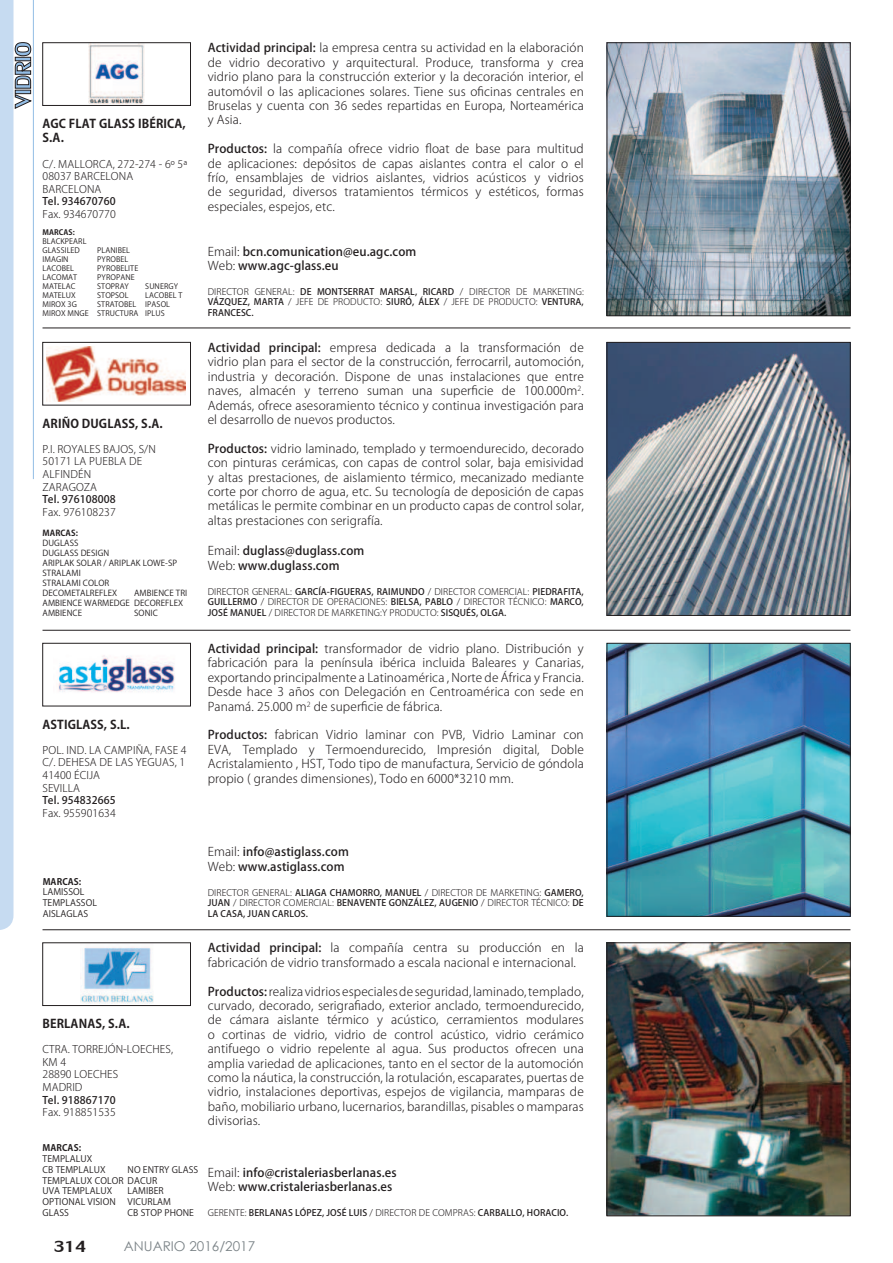
<style>
.page{position:relative;width:893px;height:1263px;background:#fff}
.page>*{position:absolute;margin:0;border:0;box-sizing:border-box;transform-origin:0 0}
.t1{font:24px "Lily UPC";color:#231f20}
.t2{font:13.5px "Century Gothic";color:#7b8387}
.t3{font:300 12px/14.4px "Koz Go Pro";letter-spacing:.01em;color:#231f20;text-align:justify}
.t4{font:500 12px/14.4px "Koz Go Pro";letter-spacing:.01em;color:#231f20}
.t5{font:700 12px/14.4px "Koz Go Pro";letter-spacing:.01em;color:#231f20}
.t6{font:300 10.5px/12.6px "Koz Go Pro";letter-spacing:.01em;color:#231f20}
.t7{font:500 10.5px "Koz Go Pro";letter-spacing:.01em;color:#231f20}
.t8{font:300 9px/10.5px "Koz Go Pro";letter-spacing:.01em;color:#231f20;text-align:justify}
.t9{font:500 9px/10.5px "Koz Go Pro";letter-spacing:.01em;color:#231f20;text-align:justify}
.t10{font:9px/10.8px "Koz Go Pro";letter-spacing:.01em;color:#231f20}
.t11{font:700 9px "Koz Go Pro";letter-spacing:.01em;color:#231f20}
.t12{font:8.25px/9.9px "Koz Go Pro";letter-spacing:.01em;color:#231f20}
.t13{font:700 8.25px "Koz Go Pro";letter-spacing:.01em;color:#231f20}
.t14{font:7.5px/9px "Koz Go Pro";letter-spacing:.01em;color:#231f20}
.t15{font:700 7.5px "Koz Go Pro";letter-spacing:.01em;color:#231f20}
.s1{font-weight:500}
.s2{font-weight:300}
</style>
<div class="page">
<hr style="left:43px;top:328px;width:807px;height:1px;background:#231f20">
<hr style="left:43px;top:630px;width:807px;height:1px;background:#231f20">
<hr style="left:43px;top:929px;width:807px;height:1px;background:#231f20">
<img style="left:609px;top:45px;width:239px;height:269px">
<div style="left:607px;top:43px;width:243px;height:273px;border:1px solid #231f20"></div>
<img style="left:89px;top:45px;width:55px;height:59px">
<div style="left:43px;top:43px;width:148px;height:63px;border:1px solid #231f20"></div>
<img style="left:609px;top:645px;width:239px;height:269px">
<div style="left:607px;top:643px;width:243px;height:273px;border:1px solid #231f20"></div>
<img style="left:58px;top:655px;width:117px;height:37px">
<div style="left:43px;top:643px;width:148px;height:63px;border:1px solid #231f20"></div>
<img style="left:609px;top:344px;width:239px;height:270px">
<div style="left:607px;top:342px;width:243px;height:274px;border:1px solid #231f20"></div>
<img style="left:47px;top:346px;width:138px;height:56px">
<div style="left:43px;top:342px;width:148px;height:63px;border:1px solid #231f20"></div>
<img style="left:609px;top:944px;width:239px;height:270px">
<div style="left:607px;top:942px;width:243px;height:274px;border:1px solid #231f20"></div>
<img style="left:80px;top:947px;width:73px;height:57px">
<div style="left:43px;top:942px;width:148px;height:64px;border:1px solid #231f20"></div>
<svg style="left:0;top:0;width:31px;height:930px"></svg>
<hr style="left:33px;top:0;width:1px;height:479px;background:#93bde5">
<p class="t5" style="left:43px;top:117px;width:145px">AGC FLAT GLASS IBÉRICA,<br>S.A.</p>
<p class="t6" style="left:43px;top:157px;width:146px">C/. MALLORCA, 272-274 - 6º 5ª<br>08037 BARCELONA<br>BARCELONA</p>
<p class="t7" style="left:43px;top:195px;width:75px">Tel. 934670760</p>
<p class="t6" style="left:43px;top:208px;width:75px">Fax. 934670770</p>
<p class="t15" style="left:43px;top:227px;width:34px">MARCAS:</p>
<p class="t14" style="left:43px;top:237px;width:48px">BLACKPEARL<br>GLASSILED<br>IMAGIN<br>LACOBEL<br>LACOMAT<br>MATELAC<br>MATELUX<br>MIROX 3G<br>MIROX MNGE</p>
<p class="t14" style="left:97px;top:246px;width:43px">PLANIBEL<br>PYROBEL<br>PYROBELITE<br>PYROPANE<br>STOPRAY<br>STOPSOL<br>STRATOBEL<br>STRUCTURA</p>
<p class="t14" style="left:145px;top:282px;width:39px">SUNERGY<br>LACOBEL T<br>IPASOL<br>IPLUS</p>
<p class="t5" style="left:43px;top:417px;width:122px">ARIÑO DUGLASS, S.A.</p>
<p class="t6" style="left:43px;top:443px;width:115px">P.I. ROYALES BAJOS, S/N<br>50171 LA PUEBLA DE<br>ALFINDÉN<br>ZARAGOZA</p>
<p class="t7" style="left:43px;top:493px;width:75px">Tel. 976108008</p>
<p class="t6" style="left:43px;top:506px;width:75px">Fax. 976108237</p>
<p class="t13" style="left:43px;top:528px;width:37px">MARCAS:</p>
<p class="t12" style="left:43px;top:539px;width:136px">DUGLASS<br>DUGLASS DESIGN<br>ARIPLAK SOLAR / ARIPLAK LOWE-SP<br>STRALAMI<br>STRALAMI COLOR<br>DECOMETALREFLEX<br>AMBIENCE WARMEDGE<br>AMBIENCE</p>
<p class="t12" style="left:134px;top:588px;width:55px">AMBIENCE TRI<br>DECOREFLEX<br>SONIC</p>
<p class="t5" style="left:43px;top:718px;width:89px">ASTIGLASS, S.L.</p>
<p class="t6" style="left:43px;top:744px;width:146px">POL. IND. LA CAMPIÑA, FASE 4<br>C/. DEHESA DE LAS YEGUAS, 1<br>41400 ÉCIJA<br>SEVILLA</p>
<p class="t7" style="left:43px;top:793px;width:75px">Tel. 954832665</p>
<p class="t6" style="left:43px;top:807px;width:75px">Fax. 955901634</p>
<p class="t3" style="left:208px;top:41px;width:378px"><span class="s1">Actividad principal:</span> la empresa centra su actividad en la elaboración de vidrio decorativo y arquitectural. Produce, transforma y crea vidrio plano para la construcción exterior y la decoración interior, el automóvil o las aplicaciones solares. Tiene sus o昀椀cinas centrales en Bruselas y cuenta con 36 sedes repartidas en Europa, Norteamérica y Asia.</p>
<p class="t3" style="left:208px;top:142px;width:378px"><span class="s1">Productos:</span> la compañía ofrece vidrio 昀氀oat de base para multitud de aplicaciones: depósitos de capas aislantes contra el calor o el frío, ensamblajes de vidrios aislantes, vidrios acústicos y vidrios de seguridad, diversos tratamientos térmicos y estéticos, formas especiales, espejos, etc.</p>
<p class="t4" style="left:208px;top:245px;width:210px"><span class="s2">Email:</span> bcn.comunication@eu.agc.com<br><span class="s2">Web:</span> www.agc-glass.eu</p>
<p class="t8" style="left:208px;top:286px;width:378px">DIRECTOR GENERAL: <span class="s1">DE MONTSERRAT MARSAL, RICARD</span> / DIRECTOR DE MARKETING:<br><span class="s1">VÁZQUEZ, MARTA</span> / JEFE DE PRODUCTO: <span class="s1">SIURÓ, ÁLEX</span> / JEFE DE PRODUCTO: <span class="s1">VENTURA, FRANCESC.</span></p>
<p class="t3" style="left:208px;top:340px;width:378px"><span class="s1">Actividad principal:</span> empresa dedicada a la transformación de vidrio plan para el sector de la construcción, ferrocarril, automoción, industria y decoración. Dispone de unas instalaciones que entre naves, almacén y terreno suman una super昀椀cie de 100.000m<sup>2</sup>.<br>Además, ofrece asesoramiento técnico y continua investigación para el desarrollo de nuevos productos.</p>
<p class="t3" style="left:208px;top:441px;width:378px"><span class="s1">Productos:</span> vidrio laminado, templado y termoendurecido, decorado con pinturas cerámicas, con capas de control solar, baja emisividad y altas prestaciones, de aislamiento térmico, mecanizado mediante corte por chorro de agua, etc. Su tecnología de deposición de capas metálicas le permite combinar en un producto capas de control solar, altas prestaciones con serigrafía.</p>
<p class="t4" style="left:208px;top:544px;width:158px"><span class="s2">Email:</span> duglass@duglass.com<br><span class="s2">Web:</span> www.duglass.com</p>
<p class="t8" style="left:208px;top:586px;width:378px">DIRECTOR GENERAL: <span class="s1">GARCÍA-FIGUERAS, RAIMUNDO</span> / DIRECTOR COMERCIAL: <span class="s1">PIEDRAFITA, GUILLERMO</span> / DIRECTOR DE OPERACIONES: <span class="s1">BIELSA, PABLO</span> / DIRECTOR TÉCNICO: <span class="s1">MARCO, JOSÉ MANUEL</span> / DIRECTOR DE MARKETING:Y PRODUCTO: <span class="s1">SISQUÉS, OLGA.</span></p>
<p class="t3" style="left:208px;top:641px;width:378px"><span class="s1">Actividad principal:</span> transformador de vidrio plano. Distribución y fabricación para la península ibérica incluida Baleares y Canarias, exportando principalmente a Latinoamérica , Norte de África y Francia.<br>Desde hace 3 años con Delegación en Centroamérica con sede en Panamá. 25.000 m<sup>2</sup> de super昀椀cie de fábrica.</p>
<p class="t3" style="left:208px;top:728px;width:378px"><span class="s1">Productos:</span> fabrican Vidrio laminar con PVB, Vidrio Laminar con EVA, Templado y Termoendurecido, Impresión digital, Doble Acristalamiento , HST, Todo tipo de manufactura, Servicio de góndola propio ( grandes dimensiones), Todo en 6000*3210 mm.</p>
<p class="t11" style="left:43px;top:875px;width:40px">MARCAS:</p>
<p class="t10" style="left:43px;top:887px;width:56px">LAMISSOL<br>TEMPLASSOL<br>AISLAGLAS</p>
<p class="t4" style="left:208px;top:845px;width:143px"><span class="s2">Email:</span> info@astiglass.com<br><span class="s2">Web:</span> www.astiglass.com</p>
<p class="t9" style="left:208px;top:887px;width:378px"><span class="s2">DIRECTOR GENERAL:</span> ALIAGA CHAMORRO, MANUEL <span class="s2">/ DIRECTOR DE MARKETING:</span> GAMERO, JUAN <span class="s2">/ DIRECTOR COMERCIAL:</span> BENAVENTE GONZÁLEZ, AUGENIO <span class="s2">/ DIRECTOR TÉCNICO:</span> DE LA CASA, JUAN CARLOS.</p>
<p class="t5" style="left:43px;top:1017px;width:89px">BERLANAS, S.A.</p>
<p class="t6" style="left:43px;top:1043px;width:132px">CTRA. TORREJÓN-LOECHES,<br>KM 4<br>28890 LOECHES<br>MADRID</p>
<p class="t7" style="left:43px;top:1093px;width:75px">Tel. 918867170</p>
<p class="t6" style="left:43px;top:1106px;width:75px">Fax. 918851535</p>
<p class="t11" style="left:43px;top:1142px;width:40px">MARCAS:</p>
<p class="t10" style="left:43px;top:1153px;width:116px">TEMPLALUX<br>CB TEMPLALUX<br>TEMPLALUX COLOR DACUR<br>UVA TEMPLALUX<br>OPTIONAL VISION<br>GLASS</p>
<p class="t10" style="left:128px;top:1164px;width:72px">NO ENTRY GLASS</p>
<p class="t10" style="left:128px;top:1186px;width:68px">LAMIBER<br>VICURLAM<br>CB STOP PHONE</p>
<p class="t3" style="left:208px;top:941px;width:378px"><span class="s1">Actividad principal:</span> la compañía centra su producción en la fabricación de vidrio transformado a escala nacional e internacional.</p>
<p class="t3" style="left:208px;top:984px;width:378px"><span class="s1">Productos:</span> realiza vidrios especiales de seguridad, laminado, templado, curvado, decorado, serigra昀椀ado, exterior anclado, termoendurecido, de cámara aislante térmico y acústico, cerramientos modulares o cortinas de vidrio, vidrio de control acústico, vidrio cerámico antifuego o vidrio repelente al agua. Sus productos ofrecen una amplia variedad de aplicaciones, tanto en el sector de la automoción como la náutica, la construcción, la rotulación, escaparates, puertas de vidrio, instalaciones deportivas, espejos de vigilancia, mamparas de baño, mobiliario urbano, lucernarios, barandillas, pisables o mamparas divisorias.</p>
<p class="t4" style="left:208px;top:1166px;width:190px"><span class="s2">Email:</span> info@cristaleriasberlanas.es<br><span class="s2">Web:</span> www.cristaleriasberlanas.es</p>
<p class="t9" style="left:208px;top:1208px;width:362px"><span class="s2">GERENTE:</span> BERLANAS LÓPEZ, JOSÉ LUIS <span class="s2">/ DIRECTOR DE COMPRAS:</span> CARBALLO, HORACIO.</p>
<h1 class="t1" style="left:54px;top:1229px;width:34px">314</h1>
<p class="t2" style="left:124px;top:1241px;width:133px">ANUARIO 2016/2017</p>
</div>
